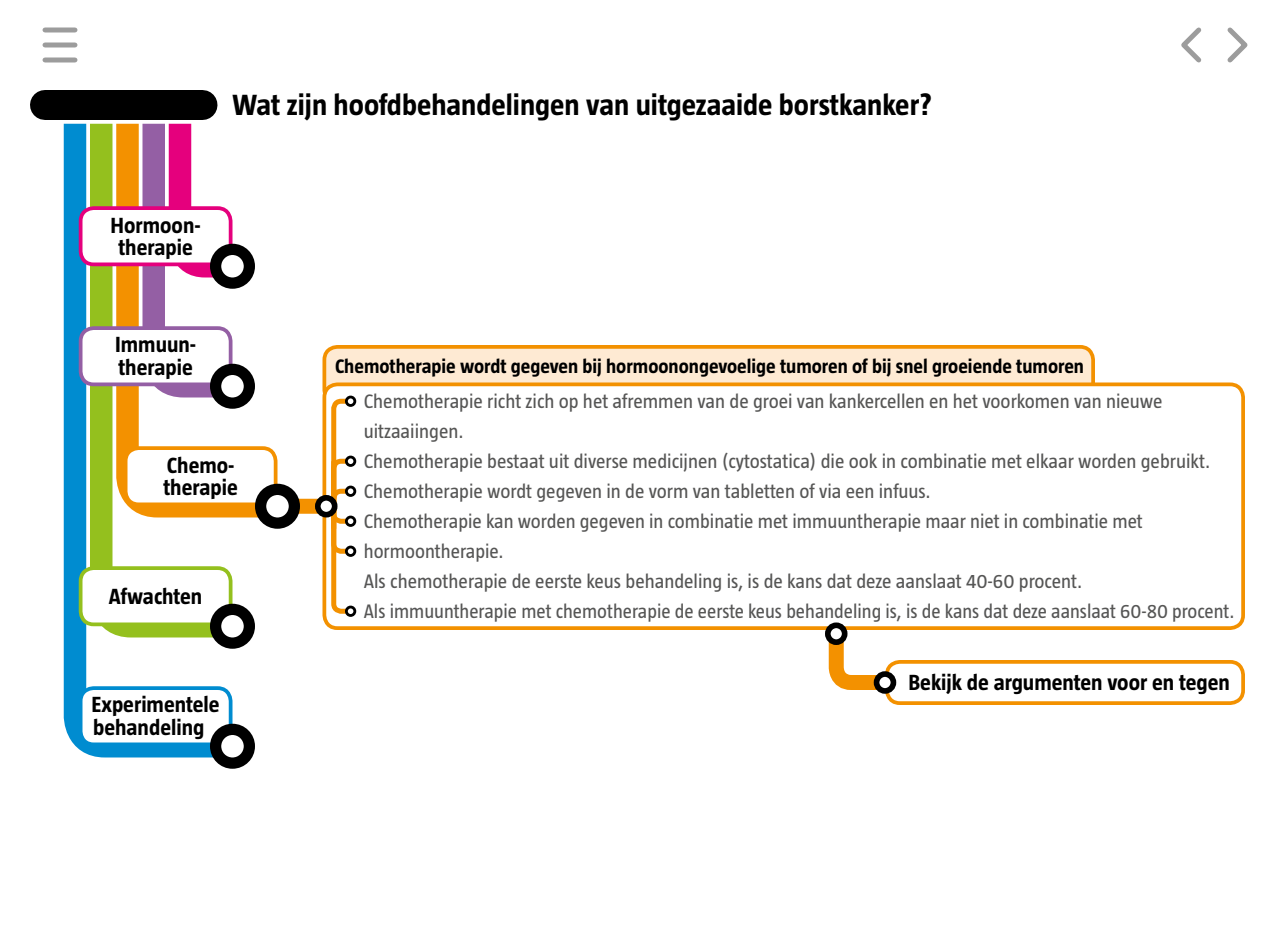
<style>
.page{position:relative;width:1280px;height:935px;background:#fff}
.page>*{position:absolute;margin:0;border:0;box-sizing:border-box;transform-origin:0 0}
.t1{font:700 30px "Taz";color:#000}
.argVoorTegen{font:700 22.5px/22.5px "Taz";color:#000}
.wijknaam{font:700 22.5px/22.5px "Taz";color:#000}
.argumentLL{font:20px/30px "Taz";color:#565655}
.argumentKopLL{font:700 20px "Taz";color:#000}
</style>
<div class="page">
<div style="left:45px;top:90px;width:157px;height:30px;background:#000"></div>
<svg style="left:63px;top:123px;width:192px;height:646px"></svg>
<svg style="left:79px;top:123px;width:176px;height:526px"></svg>
<svg style="left:105px;top:101px;width:195px;height:428px"></svg>
<div style="left:278px;top:499px;width:60px;height:15px;background:#f39100"></div>
<svg style="left:825px;top:637px;width:70px;height:59px"></svg>
<div style="left:324px;top:347px;width:769px;height:56px;background:#feead3;border-radius:13px"></div>
<div style="left:322px;top:345px;width:773px;height:60px;border:4px solid #f39100;border-radius:13px"></div>
<div style="left:324px;top:384px;width:919px;height:244px;background:#fff;border-radius:13px"></div>
<div style="left:322px;top:382px;width:923px;height:248px;border:4px solid #f39100;border-radius:13px"></div>
<svg style="left:330px;top:396px;width:27px;height:220px"></svg>
<div style="left:318px;top:498px;width:17px;height:17px;background:#fff;border-radius:50%"></div>
<div style="left:315px;top:495px;width:23px;height:23px;border:6px solid #000;border-radius:50%"></div>
<div style="left:828px;top:625px;width:17px;height:17px;background:#fff;border-radius:50%"></div>
<div style="left:825px;top:622px;width:23px;height:23px;border:6px solid #000;border-radius:50%"></div>
<div style="left:346px;top:397px;width:9px;height:8px;background:#fff;border-radius:50%"></div>
<div style="left:345px;top:396px;width:11px;height:11px;border:3px solid #000;border-radius:50%"></div>
<div style="left:346px;top:457px;width:9px;height:8px;background:#fff;border-radius:50%"></div>
<div style="left:345px;top:456px;width:11px;height:11px;border:3px solid #000;border-radius:50%"></div>
<div style="left:346px;top:487px;width:9px;height:8px;background:#fff;border-radius:50%"></div>
<div style="left:345px;top:486px;width:11px;height:11px;border:3px solid #000;border-radius:50%"></div>
<div style="left:346px;top:517px;width:9px;height:8px;background:#fff;border-radius:50%"></div>
<div style="left:345px;top:516px;width:11px;height:11px;border:3px solid #000;border-radius:50%"></div>
<div style="left:346px;top:547px;width:9px;height:8px;background:#fff;border-radius:50%"></div>
<div style="left:345px;top:546px;width:11px;height:11px;border:3px solid #000;border-radius:50%"></div>
<div style="left:346px;top:607px;width:9px;height:8px;background:#fff;border-radius:50%"></div>
<div style="left:345px;top:606px;width:11px;height:11px;border:3px solid #000;border-radius:50%"></div>
<hr style="left:45px;top:28px;width:30px;height:4px;background:#9c9c9c">
<div style="left:45px;top:42px;width:30px;height:6px;background:#9c9c9c"></div>
<hr style="left:45px;top:58px;width:30px;height:4px;background:#9c9c9c">
<svg style="left:1181px;top:27px;width:21px;height:36px"></svg>
<svg style="left:1227px;top:27px;width:21px;height:36px"></svg>
<div style="left:81px;top:208px;width:150px;height:56px;background:#fff;border-radius:13px"></div>
<div style="left:79px;top:206px;width:153px;height:60px;border:4px solid #e5007d;border-radius:13px"></div>
<div style="left:81px;top:568px;width:150px;height:56px;background:#fff;border-radius:13px"></div>
<div style="left:79px;top:566px;width:153px;height:60px;border:4px solid #94c01e;border-radius:13px"></div>
<div style="left:81px;top:688px;width:150px;height:56px;background:#fff;border-radius:13px"></div>
<div style="left:79px;top:686px;width:153px;height:60px;border:4px solid #008cd0;border-radius:13px"></div>
<div style="left:81px;top:328px;width:150px;height:56px;background:#fff;border-radius:13px"></div>
<div style="left:79px;top:326px;width:153px;height:60px;border:4px solid #945fa4;border-radius:13px"></div>
<div style="left:126px;top:448px;width:150px;height:56px;background:#fff;border-radius:13px"></div>
<div style="left:124px;top:446px;width:154px;height:60px;border:4px solid #f39100;border-radius:13px"></div>
<div style="left:887px;top:662px;width:356px;height:41px;background:#fff;border-radius:13px"></div>
<div style="left:885px;top:660px;width:360px;height:45px;border:4px solid #f39100;border-radius:13px"></div>
<svg style="left:216px;top:249px;width:33px;height:34px"></svg>
<div style="left:210px;top:244px;width:45px;height:45px;border:11px solid #000;border-radius:50%"></div>
<svg style="left:216px;top:609px;width:33px;height:34px"></svg>
<div style="left:210px;top:604px;width:45px;height:45px;border:11px solid #000;border-radius:50%"></div>
<svg style="left:216px;top:729px;width:33px;height:34px"></svg>
<div style="left:210px;top:724px;width:45px;height:45px;border:11px solid #000;border-radius:50%"></div>
<svg style="left:216px;top:369px;width:33px;height:34px"></svg>
<div style="left:210px;top:364px;width:45px;height:45px;border:11px solid #000;border-radius:50%"></div>
<svg style="left:261px;top:489px;width:33px;height:34px"></svg>
<div style="left:255px;top:484px;width:45px;height:45px;border:11px solid #000;border-radius:50%"></div>
<div style="left:877px;top:674px;width:16px;height:17px;background:#fff;border-radius:50%"></div>
<div style="left:874px;top:671px;width:22px;height:23px;border:6px solid #000;border-radius:50%"></div>
<h1 class="t1" style="left:232px;top:88px;width:701px">Wat zijn hoofdbehandelingen van uitgezaaide borstkanker?</h1>
<p class="argVoorTegen" style="left:111px;top:213px;width:92px;text-align:center">Hormoon&shy;therapie</p>
<p class="argVoorTegen" style="left:115px;top:333px;width:82px">Immuun&shy;therapie</p>
<p class="wijknaam" style="left:163px;top:453px;width:76px">Chemo&shy;therapie</p>
<p class="argVoorTegen" style="left:109px;top:585px;width:95px">Afwachten</p>
<p class="argVoorTegen" style="left:92px;top:693px;width:129px">Experimentele behandeling</p>
<p class="argumentKopLL" style="left:335px;top:355px;width:751px">Chemotherapie wordt gegeven bij hormoonongevoelige tumoren of bij snel groeiende tumoren</p>
<p class="argumentLL" style="left:364px;top:386px;width:800px">Chemotherapie richt zich op het afremmen van de groei van kankercellen en het voorkomen van nieuwe uitzaaiingen.</p>
<p class="argumentLL" style="left:364px;top:446px;width:848px">Chemotherapie bestaat uit diverse medicijnen (cytostatica) die ook in combinatie met elkaar worden gebruikt.</p>
<p class="argumentLL" style="left:364px;top:476px;width:569px">Chemotherapie wordt gegeven in de vorm van tabletten of via een infuus.</p>
<p class="argumentLL" style="left:364px;top:506px;width:781px">Chemotherapie kan worden gegeven in combinatie met immuuntherapie maar niet in combinatie met hormoontherapie.</p>
<p class="argumentLL" style="left:364px;top:566px;width:720px">Als chemotherapie de eerste keus behandeling is, is de kans dat deze aanslaat 40-60 procent.</p>
<p class="argumentLL" style="left:364px;top:596px;width:872px">Als immuuntherapie met chemotherapie de eerste keus behandeling is, is de kans dat deze aanslaat 60-80 procent.</p>
<p class="argVoorTegen" style="left:908px;top:671px;width:323px">Bekijk de argumenten voor en tegen</p>
</div>
